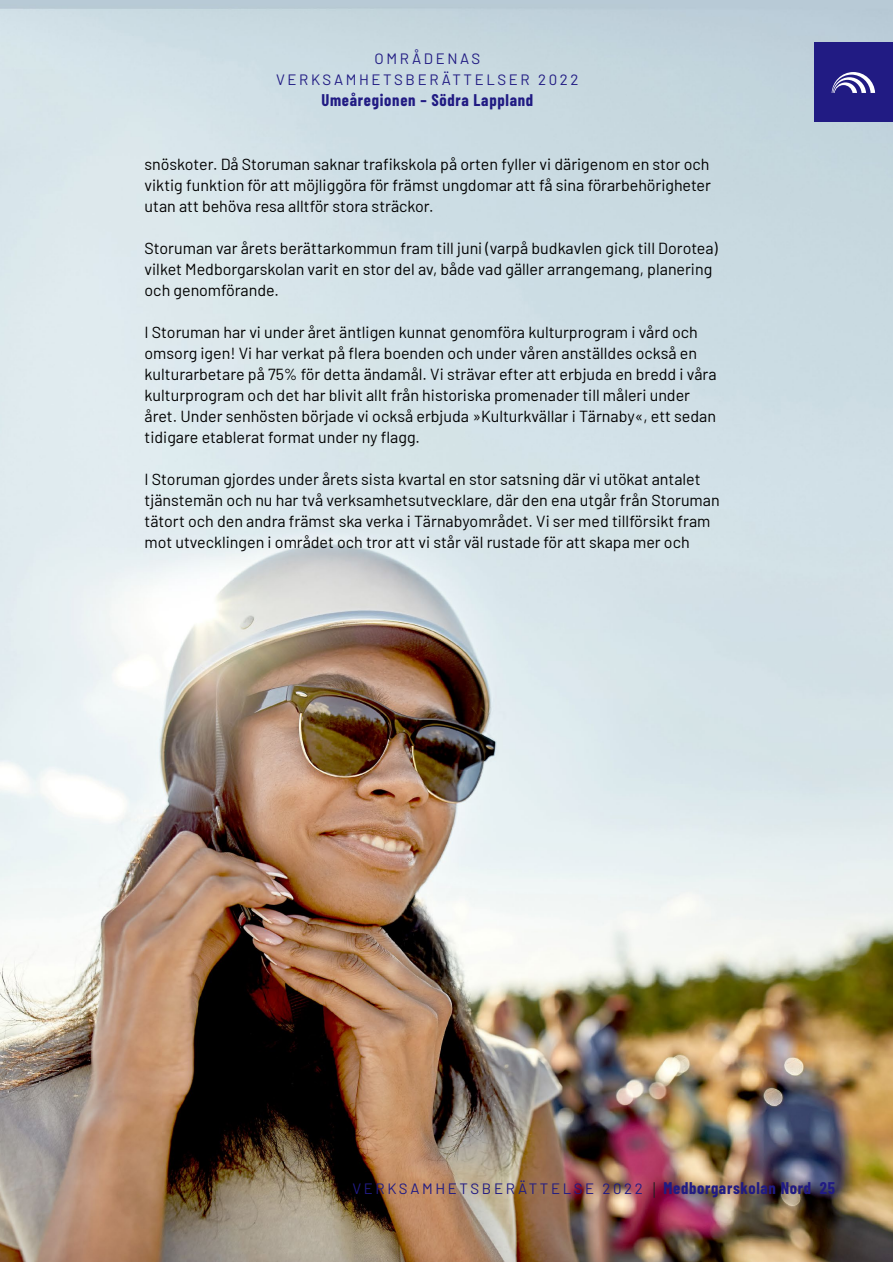
<style>
.page{position:relative;width:893px;height:1263px;background:#fff}
.page>*{position:absolute;margin:0;border:0;box-sizing:border-box;transform-origin:0 0}
.t1{font:700 16.5px "Barlow Condensed";letter-spacing:.045em;color:#211b83}
.t2{font:16.05px/21px "Barlow";color:#000}
.t3{font:15px/21px "Barlow";letter-spacing:.175em;color:#211b83;text-align:center}
.s1{font-family:"Barlow Condensed";font-weight:700;font-size:16.5px}
</style>
<div class="page">
<img style="left:0;top:0;width:893px;height:1262px">
<div style="left:814px;top:43px;width:79px;height:79px;background:#211b83"></div>
<svg style="left:832px;top:72px;width:43px;height:21px"></svg>
<svg style="left:654px;top:1182px;width:1px;height:16px"></svg>
<p class="t3" style="left:276px;top:47px;width:304px">OMRÅDENAS<br>VERKSAMHETSBERÄTTELSER 2022</p>
<p class="t1" style="left:321px;top:89px;width:213px">Umeåregionen – Södra Lappland</p>
<p class="t2" style="left:145px;top:152px;width:568px;text-align:justify">snöskoter. Då Storuman saknar trafikskola på orten fyller vi därigenom en stor och viktig funktion för att möjliggöra för främst ungdomar att få sina förarbehörigheter utan att behöva resa alltför stora sträckor.</p>
<p class="t2" style="left:145px;top:236px;width:575px">Storuman var årets berättarkommun fram till juni (varpå budkavlen gick till Dorotea) vilket Medborgarskolan varit en stor del av, både vad gäller arrangemang, planering och genomförande.</p>
<p class="t2" style="left:145px;top:320px;width:573px">I Storuman har vi under året äntligen kunnat genomföra kulturprogram i vård och omsorg igen! Vi har verkat på flera boenden och under våren anställdes också en kulturarbetare på 75% för detta ändamål. Vi strävar efter att erbjuda en bredd i våra kulturprogram och det har blivit allt från historiska promenader till måleri under året. Under senhösten började vi också erbjuda »Kulturkvällar i Tärnaby«, ett sedan tidigare etablerat format under ny flagg.</p>
<p class="t2" style="left:145px;top:467px;width:577px">I Storuman gjordes under årets sista kvartal en stor satsning där vi utökat antalet tjänstemän och nu har två verksamhetsutvecklare, där den ena utgår från Storuman tätort och den andra främst ska verka i Tärnabyområdet. Vi ser med tillförsikt fram mot utvecklingen i området och tror att vi står väl rustade för att skapa mer och</p>
<p class="t3" style="left:353px;top:1176px;width:484px">VERKSAMHETSBERÄTTELSE 2022 <span class="s1">Medborgarskolan Nord 25</span></p>
</div>
